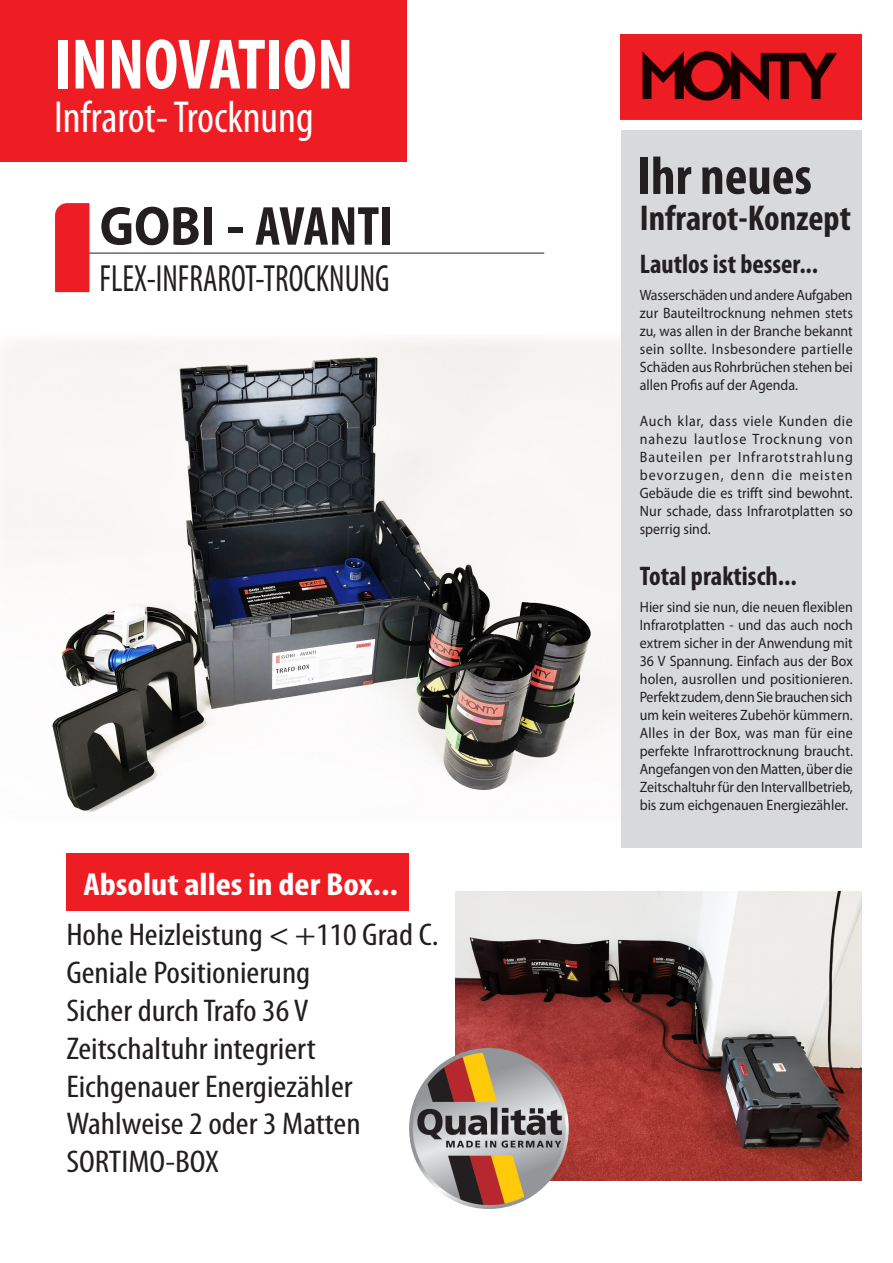
<style>
.page{position:relative;width:893px;height:1263px;background:#fff}
.page>*{position:absolute;margin:0;border:0;box-sizing:border-box;transform-origin:0 0}
.t1{font:700 condensed 72px "Myriad Pro";color:#fff}
.t2{font:700 condensed 55.35px "Myriad Pro";color:#231f20}
.t3{font:700 condensed 54px "Myriad Pro";color:#231f20}
.t4{font:condensed 45px "Myriad Pro";color:#fff}
.t5{font:condensed 38.1px "Myriad Pro";color:#231f20;scale:.87 1}
.t6{font:700 condensed 36px "Myriad Pro";color:#231f20}
.t7{font:700 condensed 32.1px "Myriad Pro";color:#fff;scale:1.12 1}
.t8{font:condensed 31.5px "Myriad Pro";color:#231f20;scale:1.12 1}
.t9{font:700 condensed 27px "Myriad Pro";color:#231f20}
.t10{font:15px/18px "Myriad Pro";color:#231f20;text-align:justify;scale:.93 1}
.s1{font-stretch:normal}
</style>
<div class="page">
<hr style="left:76px;top:253px;width:468px;height:1px;background:#231f20">
<div style="left:55px;top:203px;width:34px;height:89px;background:#ee1d23"></div>
<img style="left:3px;top:339px;width:618px;height:474px">
<div style="left:66px;top:854px;width:343px;height:57px;background:#ee1d23"></div>
<div style="left:621px;top:130px;width:240px;height:717px;background:#d8d9db"></div>
<img style="left:621px;top:34px;width:240px;height:85px">
<div style="left:0;top:0;width:406px;height:162px;background:#ee1d23"></div>
<img style="left:456px;top:892px;width:405px;height:289px">
<img style="left:409px;top:1048px;width:160px;height:161px">
<p class="t1" style="left:54px;top:19px;width:301px">INNOVATION</p>
<p class="t4" style="left:54px;top:90px;width:261px">Infrarot- Trocknung</p>
<p class="t2" style="left:100px;top:192px;width:295px"><span class="s1">GOBI -</span> AVANTI</p>
<p class="t5" style="left:100px;top:255px;width:335px">FLEX-INFRAROT-TROCKNUNG</p>
<p class="t7" style="left:83px;top:864px;width:282px">Absolut alles in der Box...</p>
<p class="t8" style="left:66px;top:916px;width:334px">Hohe Heizleistung &lt; +110 Grad C.</p>
<p class="t8" style="left:66px;top:954px;width:219px">Geniale Positionierung</p>
<p class="t8" style="left:66px;top:991px;width:218px">Sicher durch Trafo 36 V</p>
<p class="t8" style="left:66px;top:1029px;width:224px">Zeitschaltuhr integriert</p>
<p class="t8" style="left:66px;top:1067px;width:257px">Eichgenauer Energiezähler</p>
<p class="t8" style="left:66px;top:1105px;width:264px">Wahlweise 2 oder 3 Matten</p>
<p class="t8" style="left:66px;top:1143px;width:138px">SORTIMO-BOX</p>
<p class="t3" style="left:637px;top:142px;width:176px">Ihr neues</p>
<p class="t6" style="left:640px;top:196px;width:213px">Infrarot-Konzept</p>
<p class="t9" style="left:640px;top:247px;width:180px">Lautlos ist besser...</p>
<p class="t10" style="left:640px;top:286px;width:231px">Wasserschäden und andere Aufgaben zur Bauteiltrocknung nehmen stets zu, was allen in der Branche bekannt sein sollte. Insbesondere partielle Schäden aus Rohrbrüchen stehen bei allen Profis auf der Agenda.</p>
<p class="t10" style="left:640px;top:412px;width:231px">Auch klar, dass viele Kunden die nahezu lautlose Trocknung von Bauteilen per Infrarotstrahlung bevorzugen, denn die meisten Gebäude die es trifft sind bewohnt.<br>Nur schade, dass Infrarotplatten so sperrig sind.</p>
<p class="t9" style="left:640px;top:559px;width:158px">Total praktisch...</p>
<p class="t10" style="left:640px;top:597px;width:231px">Hier sind sie nun, die neuen flexiblen Infrarotplatten - und das auch noch extrem sicher in der Anwendung mit 36 V Spannung. Einfach aus der Box holen, ausrollen und positionieren.<br>Perfekt zudem, denn Sie brauchen sich um kein weiteres Zubehör kümmern.<br>Alles in der Box, was man für eine perfekte Infrarottrocknung braucht.<br>Angefangen von den Matten, über die Zeitschaltuhr für den Intervallbetrieb, bis zum eichgenauen Energiezähler.</p>
</div>
